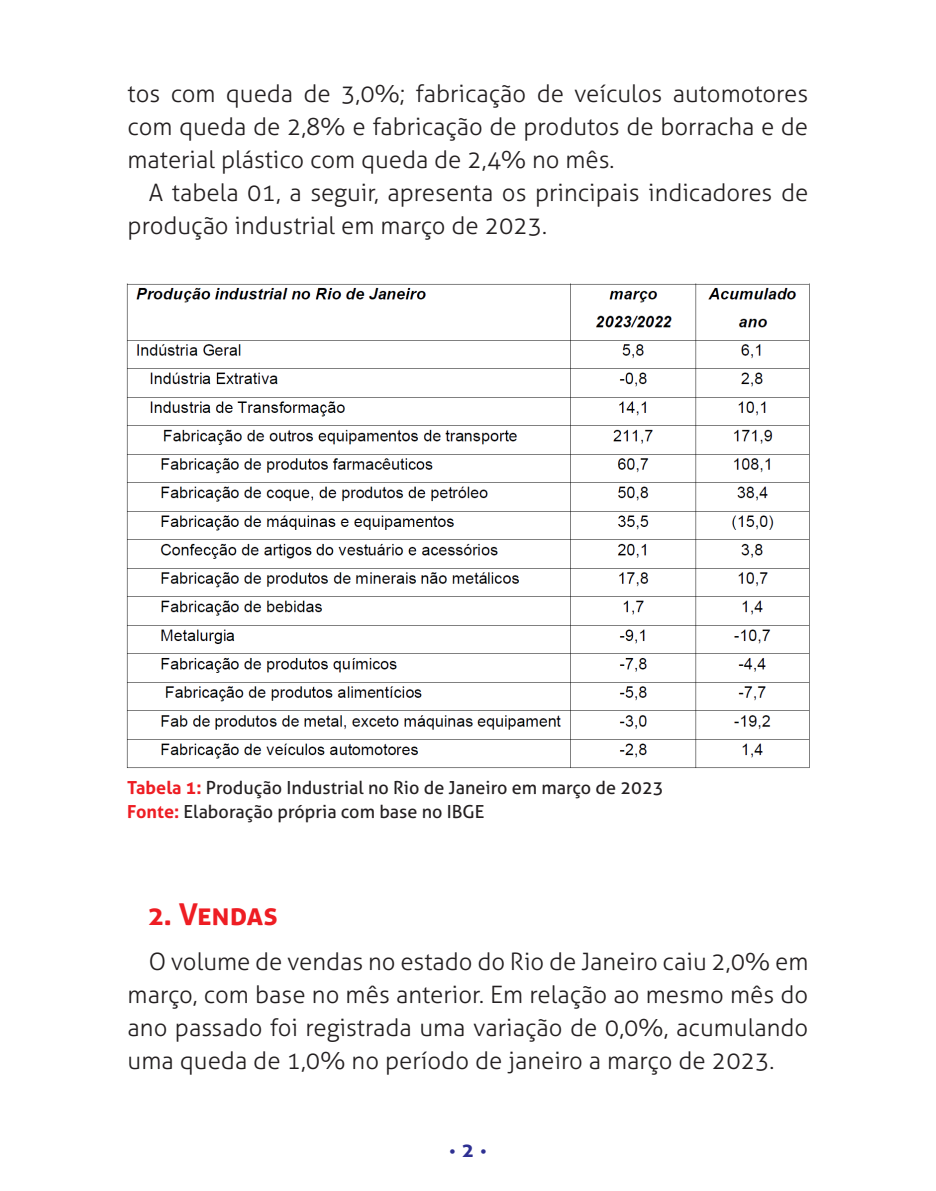
<style>
.page{position:relative;width:936px;height:1191px;background:#fff}
.page>*{position:absolute;margin:0;border:0;box-sizing:border-box;transform-origin:0 0}
.Título{font:700 30px "Aller";color:#ee1d23}
.Texto_Corrido{font:300 24px/33px "Aller";color:#231f20;text-align:justify}
.Figura{font:18px "Aller";color:#231f20}
.Título-2{font:700 15px "Aller";color:#2e3092}
.s1{font-weight:700;color:#ee1d23}
.s2{font-size:22.5px}
</style>
<div class="page">
<img style="left:126px;top:283px;width:684px;height:485px">
<p class="Texto_Corrido" style="left:128px;top:77px;width:682px">tos com queda de 3,0%; fabricação de veículos automotores com queda de 2,8% e fabricação de produtos de borracha e de material plástico com queda de 2,4% no mês.</p>
<p class="Texto_Corrido" style="left:128px;top:176px;width:682px;text-indent:21px">A tabela 01, a seguir, apresenta os principais indicadores de produção industrial em março de 2023.</p>
<p class="Figura" style="left:127px;top:776px;width:538px"><span class="s1">Tabela 1:</span> Produção Industrial no Rio de Janeiro em março de 2023</p>
<p class="Figura" style="left:127px;top:800px;width:358px"><span class="s1">Fonte:</span> Elaboração própria com base no IBGE</p>
<p class="Título" style="left:149px;top:895px;width:130px">2. Vendas</p>
<p class="Texto_Corrido" style="left:128px;top:945px;width:682px;text-indent:21px">O volume de vendas no estado do Rio de Janeiro caiu 2,0% em março, com base no mês anterior. Em relação ao mesmo mês do ano passado foi registrada uma variação de 0,0%, acumulando uma queda de 1,0% no período de janeiro a março de 2023.</p>
<p class="Título-2" style="left:449px;top:1142px;width:39px">•<span class="s2">2</span>•</p>
</div>
